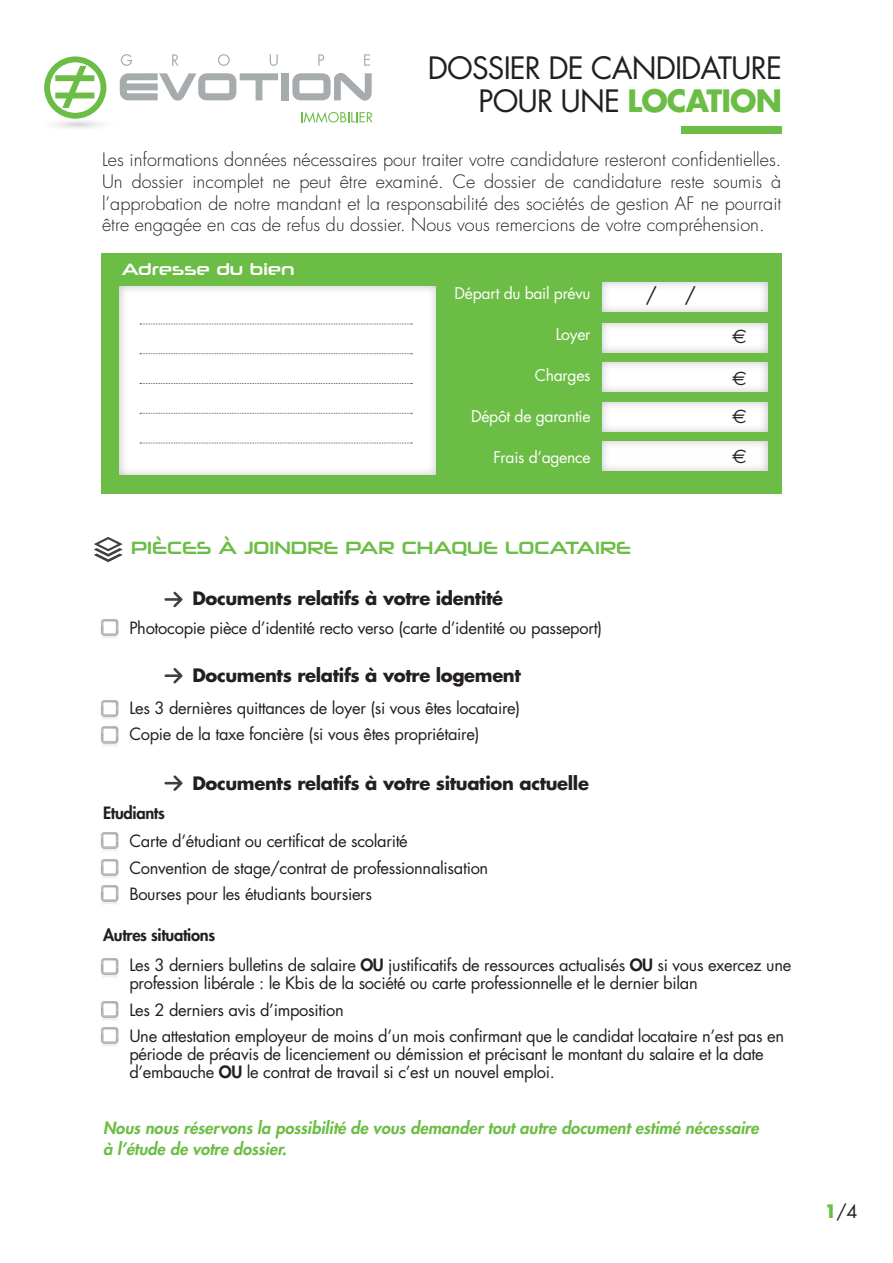
<style>
.page{position:relative;width:893px;height:1263px;background:#fff}
.page>*{position:absolute;margin:0;border:0;box-sizing:border-box;transform-origin:0 0}
.t1{font:30px/33px "Futura";letter-spacing:-.03em;color:#231f20;text-align:right}
.t2{font:19.5px "Euro Sans";color:#231f20}
.t3{font:19.5px "Futura";color:#231f20}
.t4{font:300 18px/21.6px "Futura";color:#231f20;text-align:justify}
.t5{font:700 18px "Futura";letter-spacing:-.02em;color:#231f20}
.t6{font:18px "Neuropolitical Rg";color:#6cbd45}
.t7{font:18px "Futura";color:#231f20}
.t8{font:16.5px/18px "Futura";letter-spacing:-.02em;color:#231f20}
.t9{font:italic 800 16.5px/21px "Futura";color:#6cbd45}
.t10{font:800 16.5px "Futura";letter-spacing:-.02em;color:#231f20}
.t11{font:16.5px "Neuropolitical Rg";color:#fff}
.t12{font:15.75px "Futura";letter-spacing:-.02em;color:#fff}
.s1{font-weight:700;color:#6cbd45}
.s2{font-weight:800}
</style>
<div class="page">
<div style="left:682px;top:126px;width:100px;height:7px;background:#6cbd45"></div>
<div style="left:101px;top:253px;width:680px;height:240px;background:#6cbd45"></div>
<div style="left:114px;top:275px;width:323px;height:201px;background:#a7abad;opacity:.75"></div>
<svg style="left:140px;top:324px;width:272px;height:1px"></svg>
<svg style="left:140px;top:353px;width:272px;height:1px"></svg>
<svg style="left:140px;top:383px;width:272px;height:1px"></svg>
<svg style="left:140px;top:413px;width:272px;height:1px"></svg>
<svg style="left:140px;top:443px;width:272px;height:1px"></svg>
<div style="left:597px;top:272px;width:171px;height:42px;background:#a7abad;opacity:.75"></div>
<div style="left:597px;top:312px;width:171px;height:42px;background:#a7abad;opacity:.75"></div>
<div style="left:597px;top:391px;width:171px;height:42px;background:#a7abad;opacity:.75"></div>
<div style="left:597px;top:431px;width:171px;height:42px;background:#a7abad;opacity:.75"></div>
<div style="left:597px;top:352px;width:171px;height:42px;background:#a7abad;opacity:.75"></div>
<div style="left:281px;top:73px;width:8px;height:27px;background:#a6acad"></div>
<svg style="left:292px;top:73px;width:80px;height:28px"></svg>
<svg style="left:301px;top:112px;width:72px;height:11px"></svg>
<svg style="left:318px;top:54px;width:6px;height:12px"></svg>
<svg style="left:364px;top:54px;width:6px;height:12px"></svg>
<svg style="left:44px;top:54px;width:234px;height:74px"></svg>
<img style="left:101px;top:619px;width:17px;height:19px">
<img style="left:101px;top:700px;width:17px;height:19px">
<img style="left:101px;top:726px;width:17px;height:20px">
<svg style="left:164px;top:592px;width:19px;height:15px"></svg>
<svg style="left:164px;top:668px;width:19px;height:15px"></svg>
<svg style="left:164px;top:775px;width:19px;height:16px"></svg>
<img style="left:101px;top:832px;width:17px;height:19px">
<img style="left:101px;top:859px;width:17px;height:19px">
<img style="left:101px;top:885px;width:17px;height:19px">
<img style="left:101px;top:958px;width:17px;height:19px">
<img style="left:101px;top:1001px;width:17px;height:19px">
<img style="left:101px;top:1027px;width:17px;height:19px">
<svg style="left:94px;top:537px;width:29px;height:25px"></svg>
<p class="t1" style="left:428px;top:51px;width:356px">DOSSIER DE CANDIDATURE<br>POUR UNE <span class="s1">LOCATION</span></p>
<p class="t4" style="left:102px;top:149px;width:681px">Les informations données nécessaires pour traiter votre candidature resteront confidentielles.<br>Un dossier incomplet ne peut être examiné. Ce dossier de candidature reste soumis à l’approbation de notre mandant et la responsabilité des sociétés de gestion AF ne pourrait être engagée en cas de refus du dossier. Nous vous remercions de votre compréhension.</p>
<p class="t11" style="left:122px;top:258px;width:174px">Adresse du bien</p>
<p class="t12" style="left:455px;top:283px;width:137px">Départ du bail prévu</p>
<p class="t12" style="left:556px;top:324px;width:36px">Loyer</p>
<p class="t12" style="left:535px;top:364px;width:57px">Charges</p>
<p class="t12" style="left:471px;top:405px;width:121px">Dépôt de garantie</p>
<p class="t12" style="left:493px;top:446px;width:99px">Frais d’agence</p>
<p class="t3" style="left:646px;top:282px;width:13px">/</p>
<p class="t3" style="left:685px;top:282px;width:13px">/</p>
<p class="t2" style="left:732px;top:325px;width:16px">E</p>
<p class="t2" style="left:732px;top:367px;width:16px">E</p>
<p class="t2" style="left:732px;top:405px;width:16px">E</p>
<p class="t2" style="left:732px;top:445px;width:16px">E</p>
<p class="t6" style="left:131px;top:537px;width:501px">PIÈCES À JOINDRE PAR CHAQUE LOCATAIRE</p>
<p class="t5" style="left:192px;top:586px;width:312px">Documents relatifs à votre identité</p>
<p class="t8" style="left:129px;top:618px;width:474px">Photocopie pièce d’identité recto verso (carte d’identité ou passeport)</p>
<p class="t5" style="left:192px;top:663px;width:330px">Documents relatifs à votre logement</p>
<p class="t8" style="left:129px;top:699px;width:392px">Les 3 dernières quittances de loyer (si vous êtes locataire)</p>
<p class="t8" style="left:129px;top:725px;width:352px">Copie de la taxe foncière (si vous êtes propriétaire)</p>
<p class="t10" style="left:103px;top:801px;width:63px">Etudiants</p>
<p class="t5" style="left:192px;top:771px;width:398px">Documents relatifs à votre situation actuelle</p>
<p class="t8" style="left:129px;top:832px;width:280px">Carte d’étudiant ou certificat de scolarité</p>
<p class="t8" style="left:129px;top:858px;width:360px">Convention de stage/contrat de professionnalisation</p>
<p class="t8" style="left:129px;top:885px;width:244px">Bourses pour les étudiants boursiers</p>
<p class="t10" style="left:103px;top:924px;width:114px">Autres situations</p>
<p class="t8" style="left:129px;top:956px;width:663px">Les 3 derniers bulletins de salaire <span class="s2">OU</span> justificatifs de ressources actualisés <span class="s2">OU</span> si vous exercez une profession libérale : le Kbis de la société ou carte professionnelle et le dernier bilan</p>
<p class="t8" style="left:129px;top:1001px;width:216px">Les 2 derniers avis d’imposition</p>
<p class="t8" style="left:129px;top:1027px;width:656px">Une attestation employeur de moins d’un mois confirmant que le candidat locataire n’est pas en période de préavis de licenciement ou démission et précisant le montant du salaire et la date d’embauche <span class="s2">OU</span> le contrat de travail si c’est un nouvel emploi.</p>
<p class="t9" style="left:103px;top:1117px;width:657px">Nous nous réservons la possibilité de vous demander tout autre document estimé nécessaire à l’étude de votre dossier.</p>
<p class="t7" style="left:824px;top:1199px;width:34px"><span class="s1">1</span>/4</p>
</div>
